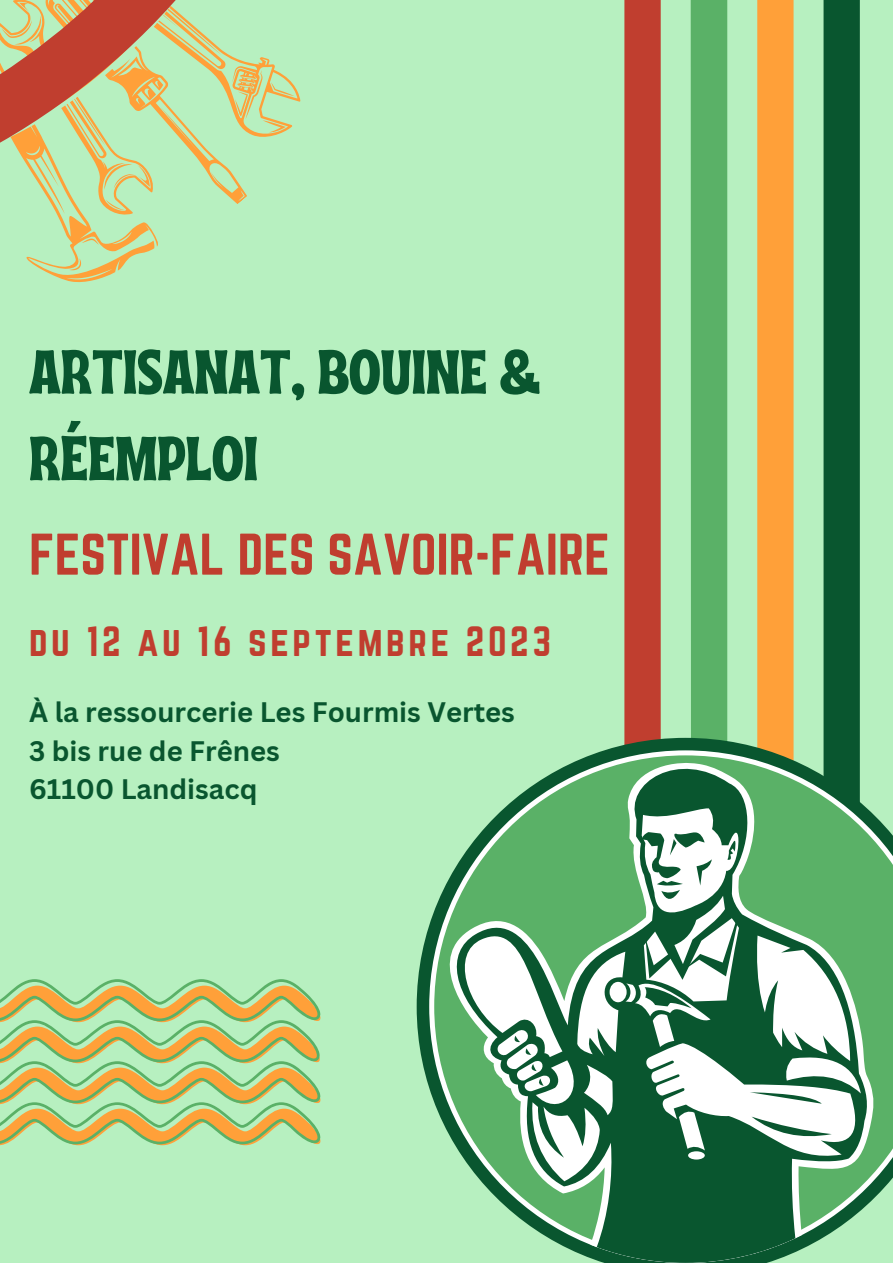
<style>
.page{position:relative;width:893px;height:1264px;background:#fff}
.page>*{position:absolute;margin:0;border:0;box-sizing:border-box;transform-origin:0 0}
.t1{font:61.95px/86.6px "Ayr Tropika Island Int";color:#09562f}
.t2{font:51.3px "Norwester";color:#c03e2f}
.t3{font:37.05px "Norwester";letter-spacing:.1em;color:#c03e2f}
.t4{font:700 27.45px "Canva Sans";color:#09562f}
</style>
<div class="page">
<div style="left:0;top:0;width:892px;height:1262px;background:#b7f0c0"></div>
<svg style="left:0;top:979px;width:321px;height:167px"></svg>
<svg style="left:624px;top:0;width:104px;height:737px"></svg>
<svg style="left:757px;top:0;width:103px;height:737px"></svg>
<svg style="left:416px;top:737px;width:444px;height:340px"></svg>
<svg style="left:434px;top:755px;width:458px;height:443px;fill:#5ab167"></svg>
<svg style="left:426px;top:759px;width:448px;height:445px"></svg>
<svg style="left:445px;top:748px;width:423px;height:514px"></svg>
<svg style="left:450px;top:805px;width:412px;height:376px;background:#79ae8a"></svg>
<svg style="left:0;top:0;width:301px;height:283px"></svg>
<p class="t1" style="left:29px;top:322px;width:512px">ARTISANAT, BOUINE &amp;<br>RÉEMPLOI</p>
<p class="t2" style="left:29px;top:523px;width:582px">FESTIVAL DES SAVOIR-FAIRE</p>
<p class="t3" style="left:29px;top:618px;width:523px">du 12 au 16 septembre 2023</p>
<p class="t4" style="left:29px;top:693px;width:487px">À la ressourcerie Les Fourmis Vertes</p>
<p class="t4" style="left:29px;top:731px;width:252px">3 bis rue de Frênes</p>
<p class="t4" style="left:29px;top:769px;width:230px">61100 Landisacq</p>
</div>
